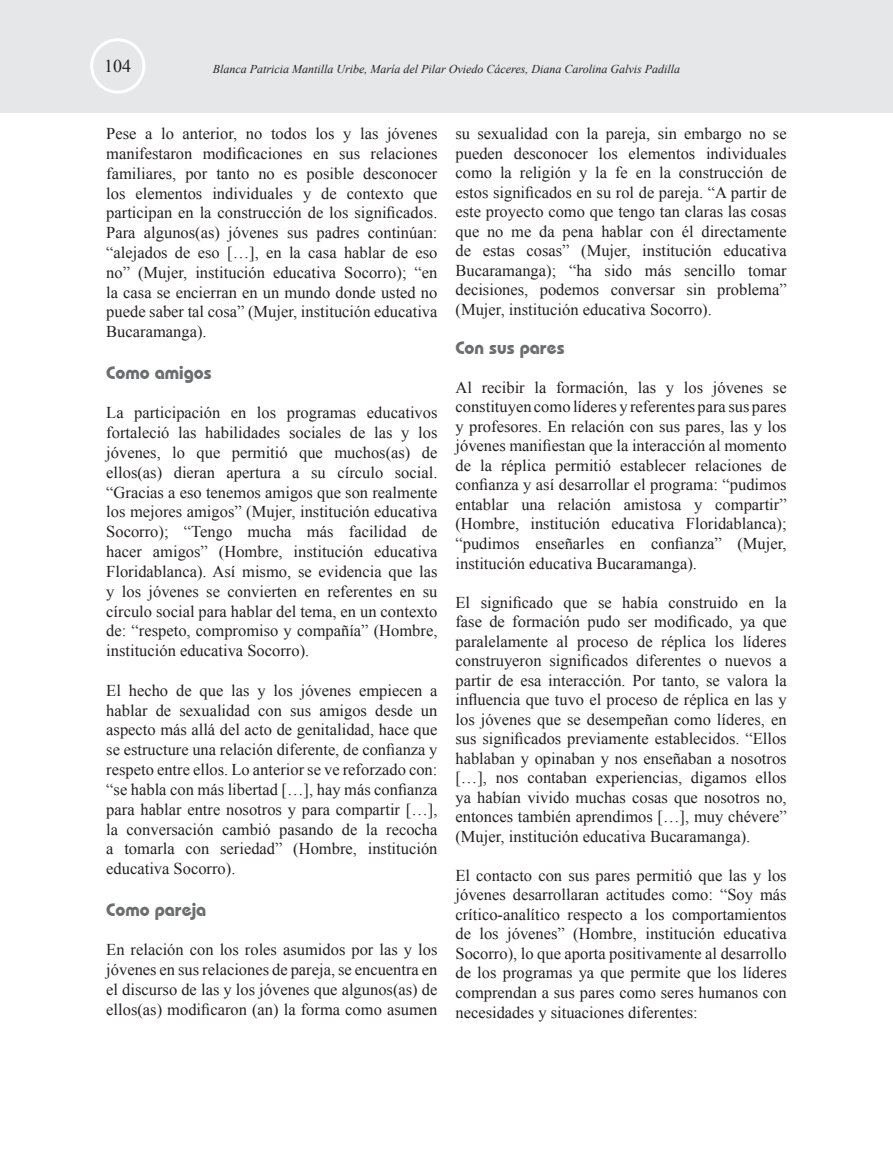
<style>
.page{position:relative;width:893px;height:1149px;background:#fff}
.page>*{position:absolute;margin:0;border:0;box-sizing:border-box;transform-origin:0 0}
.t1{font:700 18px "Bauhaus IT Cby BT";color:#6c6d70}
.t2{font:18px "Times New Roman";color:#231f20}
.t3{font:16.5px/19.5px "Times New Roman";color:#231f20;text-align:justify}
.t4{font:italic 12px "Times New Roman";color:#231f20}
</style>
<div class="page">
<div style="left:0;top:0;width:893px;height:113px;background:#e6e7e9"></div>
<div style="left:90px;top:38px;width:55px;height:56px;border:3px solid #fff;border-radius:50%"></div>
<p class="t2" style="left:104px;top:54px;width:28px">104</p>
<p class="t4" style="left:213px;top:61px;width:469px">Blanca Patricia Mantilla Uribe, María del Pilar Oviedo Cáceres, Diana Carolina Galvis Padilla</p>
<p class="t3" style="left:106px;top:123px;width:333px">Pese a lo anterior, no todos los y las jóvenes manifestaron modificaciones en sus relaciones familiares, por tanto no es posible desconocer los elementos individuales y de contexto que participan en la construcción de los significados.<br>Para algunos(as) jóvenes sus padres continúan: “alejados de eso […], en la casa hablar de eso no” (Mujer, institución educativa Socorro); “en la casa se encierran en un mundo donde usted no puede saber tal cosa” (Mujer, institución educativa Bucaramanga).</p>
<p class="t1" style="left:106px;top:361px;width:107px">Como amigos</p>
<p class="t3" style="left:106px;top:402px;width:333px">La participación en los programas educativos fortaleció las habilidades sociales de las y los jóvenes, lo que permitió que muchos(as) de ellos(as) dieran apertura a su círculo social. “Gracias a eso tenemos amigos que son realmente los mejores amigos” (Mujer, institución educativa Socorro); “Tengo mucha más facilidad de hacer amigos” (Hombre, institución educativa Floridablanca). Así mismo, se evidencia que las y los jóvenes se convierten en referentes en su círculo social para hablar del tema, en un contexto de: “respeto, compromiso y compañía” (Hombre, institución educativa Socorro).</p>
<p class="t3" style="left:106px;top:680px;width:333px">El hecho de que las y los jóvenes empiecen a hablar de sexualidad con sus amigos desde un aspecto más allá del acto de genitalidad, hace que se estructure una relación diferente, de confianza y respeto entre ellos. Lo anterior se ve reforzado con: “se habla con más libertad […], hay más confianza para hablar entre nosotros y para compartir […], la conversación cambió pasando de la recocha a tomarla con seriedad” (Hombre, institución educativa Socorro).</p>
<p class="t1" style="left:106px;top:898px;width:102px">Como pareja</p>
<p class="t3" style="left:106px;top:939px;width:333px">En relación con los roles asumidos por las y los jóvenes en sus relaciones de pareja, se encuentra en el discurso de las y los jóvenes que algunos(as) de ellos(as) modificaron (an) la forma como asumen</p>
<p class="t3" style="left:455px;top:123px;width:333px">su sexualidad con la pareja, sin embargo no se pueden desconocer los elementos individuales como la religión y la fe en la construcción de estos significados en su rol de pareja. “A partir de este proyecto como que tengo tan claras las cosas que no me da pena hablar con él directamente de estas cosas” (Mujer, institución educativa Bucaramanga); “ha sido más sencillo tomar decisiones, podemos conversar sin problema” (Mujer, institución educativa Socorro).</p>
<p class="t1" style="left:455px;top:336px;width:111px">Con sus pares</p>
<p class="t3" style="left:455px;top:377px;width:333px">Al recibir la formación, las y los jóvenes se constituyen como líderes y referentes para sus pares y profesores. En relación con sus pares, las y los jóvenes manifiestan que la interacción al momento de la réplica permitió establecer relaciones de confianza y así desarrollar el programa: “pudimos entablar una relación amistosa y compartir” (Hombre, institución educativa Floridablanca); “pudimos enseñarles en confianza” (Mujer, institución educativa Bucaramanga).</p>
<p class="t3" style="left:455px;top:592px;width:333px">El significado que se había construido en la fase de formación pudo ser modificado, ya que paralelamente al proceso de réplica los líderes construyeron significados diferentes o nuevos a partir de esa interacción. Por tanto, se valora la influencia que tuvo el proceso de réplica en las y los jóvenes que se desempeñan como líderes, en sus significados previamente establecidos. “Ellos hablaban y opinaban y nos enseñaban a nosotros […], nos contaban experiencias, digamos ellos ya habían vivido muchas cosas que nosotros no, entonces también aprendimos […], muy chévere” (Mujer, institución educativa Bucaramanga).</p>
<p class="t3" style="left:455px;top:865px;width:333px">El contacto con sus pares permitió que las y los jóvenes desarrollaran actitudes como: “Soy más crítico-analítico respecto a los comportamientos de los jóvenes” (Hombre, institución educativa Socorro), lo que aporta positivamente al desarrollo de los programas ya que permite que los líderes comprendan a sus pares como seres humanos con necesidades y situaciones diferentes:</p>
</div>
